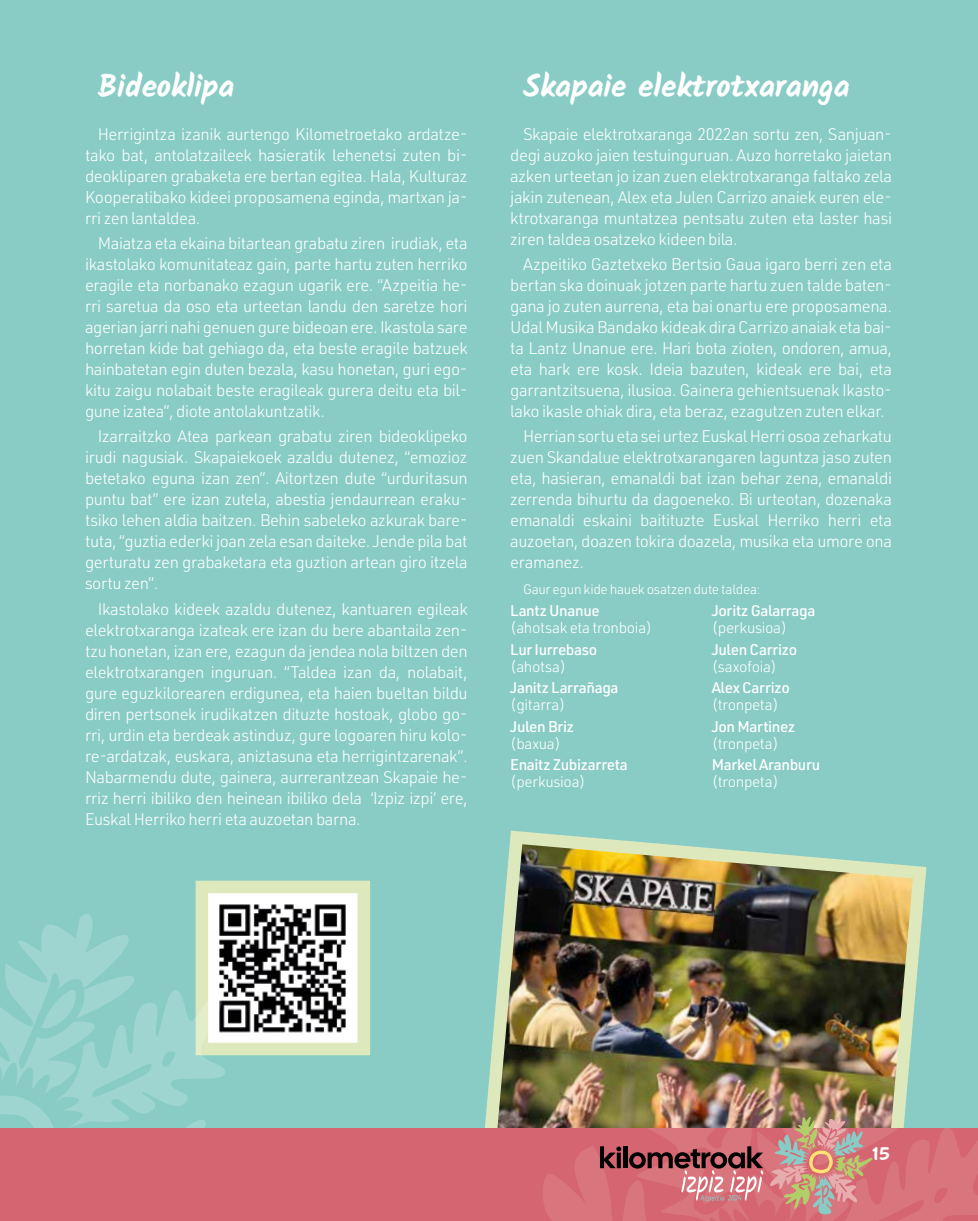
<style>
.page{position:relative;width:978px;height:1221px;background:#fff}
.page>*{position:absolute;margin:0;border:0;box-sizing:border-box;transform-origin:0 0}
.t1{font:700 31.5px "Kalam";letter-spacing:-.01em;color:#fff}
.t2{font:19.5px "Pochi DEMO";color:#fff}
.t3{font:300 16.5px/21px "URWDIN Arabic";letter-spacing:-.025em;color:#fff;text-align:justify}
.t4{font:500 15.15px "URWDIN Arabic";letter-spacing:-.025em;color:#fff}
.t5{font:300 15.15px "URWDIN Arabic";letter-spacing:-.025em;color:#fff}
.t6{font:300 13.5px "URWDIN Arabic";letter-spacing:-.025em;color:#fff}
</style>
<div class="page">
<div style="left:0;top:0;width:978px;height:1149px;background:#89ccc6"></div>
<img style="left:210px;top:894px;width:146px;height:147px">
<div style="left:196px;top:880px;width:174px;height:175px;border:13px solid #dde9bd"></div>
<img style="left:485px;top:830px;width:442px;height:298px">
<svg style="left:0;top:911px;width:277px;height:217px"></svg>
<div style="left:0;top:1128px;width:978px;height:92px;background:#d56671"></div>
<svg style="left:520px;top:1115px;width:458px;height:105px"></svg>
<h1 class="t1" style="left:98px;top:68px;width:138px">Bideoklipa</h1>
<p class="t3" style="left:85px;top:123px;width:384px;text-indent:13px">Herrigintza izanik aurtengo Kilometroetako ardatze&shy;tako bat, antolatzaileek hasieratik lehenetsi zuten bi&shy;deokliparen grabaketa ere bertan egitea. Hala, Kulturaz Kooperatibako kideei proposamena eginda, martxan ja&shy;rri zen lantaldea.</p>
<p class="t3" style="left:85px;top:233px;width:384px;text-indent:13px">Maiatza eta ekaina bitartean grabatu ziren irudiak, eta ikastolako komunitateaz gain, parte hartu zuten herriko eragile eta norbanako ezagun ugarik ere. “Azpeitia he&shy;rri saretua da oso eta urteetan landu den saretze hori agerian jarri nahi genuen gure bideoan ere. Ikastola sare horretan kide bat gehiago da, eta beste eragile batzuek hainbatetan egin duten bezala, kasu honetan, guri ego&shy;kitu zaigu nolabait beste eragileak gurera deitu eta bil&shy;gune izatea”, diote antolakuntzatik.</p>
<p class="t3" style="left:85px;top:426px;width:384px;text-align:left;text-indent:13px">Izarraitzko Atea parkean grabatu ziren bideoklipeko irudi nagusiak. Skapaiekoek azaldu dutenez, “emozioz betetako eguna izan zen”. Aitortzen dute “urduritasun puntu bat” ere izan zutela, abestia jendaurrean eraku&shy;tsiko lehen aldia baitzen. Behin sabeleko azkurak bare&shy;tuta, “guztia ederki joan zela esan daiteke. Jende pila bat gerturatu zen grabaketara eta guztion artean giro itzela sortu zen”.</p>
<p class="t3" style="left:85px;top:598px;width:384px;text-align:left;text-indent:13px">Ikastolako kideek azaldu dutenez, kantuaren egileak elektrotxaranga izateak ere izan du bere abantaila zen&shy;tzu honetan, izan ere, ezagun da jendea nola biltzen den elektrotxarangen inguruan. “Taldea izan da, nolabait, gure eguzkilorearen erdigunea, eta haien bueltan bildu diren pertsonek irudikatzen dituzte hostoak, globo go&shy;rri, urdin eta berdeak astinduz, gure logoaren hiru kolo&shy;re-ardatzak, euskara, aniztasuna eta herrigintzarenak”.<br>Nabarmendu dute, gainera, aurrerantzean Skapaie he&shy;rriz herri ibiliko den heinean ibiliko dela ‘Izpiz izpi’ ere, Euskal Herriko herri eta auzoetan barna.</p>
<h1 class="t1" style="left:523px;top:68px;width:328px">Skapaie elektrotxaranga</h1>
<p class="t3" style="left:510px;top:123px;width:383px;text-indent:13px">Skapaie elektrotxaranga 2022an sortu zen, Sanjuan&shy;degi auzoko jaien testuinguruan. Auzo horretako jaietan azken urteetan jo izan zuen elektrotxaranga faltako zela jakin zutenean, Alex eta Julen Carrizo anaiek euren ele&shy;ktrotxaranga muntatzea pentsatu zuten eta laster hasi ziren taldea osatzeko kideen bila.</p>
<p class="t3" style="left:510px;top:254px;width:383px;text-indent:13px">Azpeitiko Gaztetxeko Bertsio Gaua igaro berri zen eta bertan ska doinuak jotzen parte hartu zuen talde baten&shy;gana jo zuten aurrena, eta bai onartu ere proposamena.<br>Udal Musika Bandako kideak dira Carrizo anaiak eta bai&shy;ta Lantz Unanue ere. Hari bota zioten, ondoren, amua, eta hark ere kosk. Ideia bazuten, kideak ere bai, eta garrantzitsuena, ilusioa. Gainera gehientsuenak Ikasto&shy;lako ikasle ohiak dira, eta beraz, ezagutzen zuten elkar.</p>
<p class="t3" style="left:510px;top:426px;width:383px;text-indent:13px">Herrian sortu eta sei urtez Euskal Herri osoa zeharkatu zuen Skandalue elektrotxarangaren laguntza jaso zuten eta, hasieran, emanaldi bat izan behar zena, emanaldi zerrenda bihurtu da dagoeneko. Bi urteotan, dozenaka emanaldi eskaini baitituzte Euskal Herriko herri eta auzoetan, doazen tokira doazela, musika eta umore ona eramanez.</p>
<p class="t6" style="left:523px;top:581px;width:239px">Gaur egun kide hauek osatzen dute taldea:</p>
<p class="t4" style="left:510px;top:602px;width:91px">Lantz Unanue</p>
<p class="t5" style="left:510px;top:619px;width:144px">(ahotsak eta tronboia)</p>
<p class="t4" style="left:510px;top:640px;width:89px">Lur Iurrebaso</p>
<p class="t5" style="left:510px;top:657px;width:58px">(ahotsa)</p>
<p class="t4" style="left:510px;top:679px;width:110px">Janitz Larrañaga</p>
<p class="t5" style="left:510px;top:696px;width:57px">(gitarra)</p>
<p class="t4" style="left:510px;top:717px;width:65px">Julen Briz</p>
<p class="t5" style="left:510px;top:734px;width:52px">(baxua)</p>
<p class="t4" style="left:510px;top:756px;width:119px">Enaitz Zubizarreta</p>
<p class="t5" style="left:510px;top:773px;width:77px">(perkusioa)</p>
<p class="t4" style="left:712px;top:602px;width:105px">Joritz Galarraga</p>
<p class="t5" style="left:712px;top:619px;width:77px">(perkusioa)</p>
<p class="t4" style="left:712px;top:640px;width:87px">Julen Carrizo</p>
<p class="t5" style="left:712px;top:657px;width:67px">(saxofoia)</p>
<p class="t4" style="left:712px;top:679px;width:80px">Alex Carrizo</p>
<p class="t5" style="left:712px;top:696px;width:69px">(tronpeta)</p>
<p class="t4" style="left:712px;top:717px;width:85px">Jon Martinez</p>
<p class="t5" style="left:712px;top:734px;width:69px">(tronpeta)</p>
<p class="t4" style="left:712px;top:756px;width:110px">Markel Aranburu</p>
<p class="t5" style="left:712px;top:773px;width:69px">(tronpeta)</p>
<p class="t2" style="left:872px;top:1144px;width:19px">15</p>
</div>
